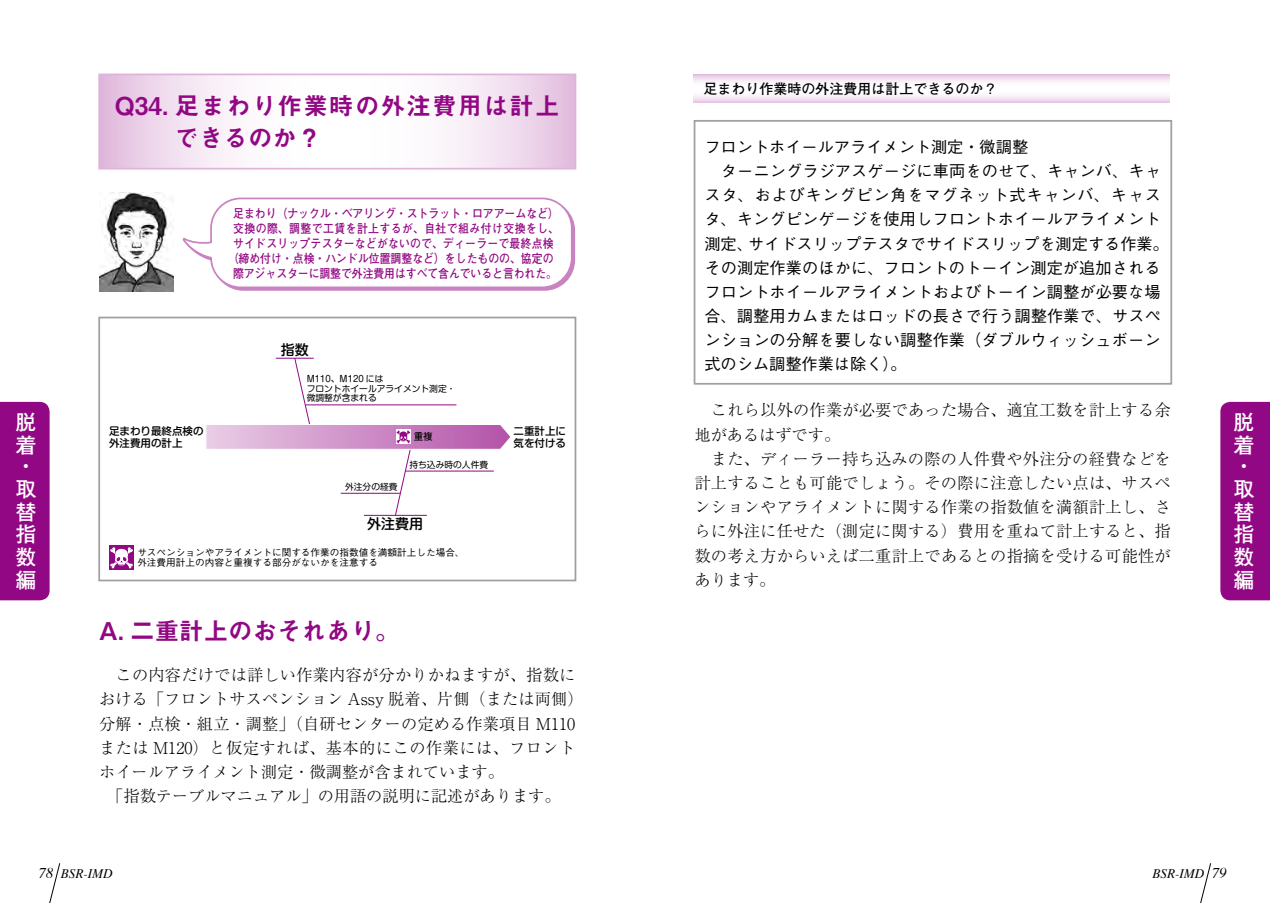
<style>
.page{position:relative;width:1270px;height:903px;background:#fff}
.page>*{position:absolute;margin:0;border:0;box-sizing:border-box;transform-origin:0 0}
.t1{font:24.5px/32.2px "Midashi Go Pro MB31";letter-spacing:.05em;color:#920783}
.t2{font:24.5px "Midashi Go Pro MB31";color:#920783}
.t3{font:700 21px/22.6px "Futo Go B101 Pro";color:#fff}
.t4{font:300 16.1px/24.2px "Ryumin Pro";letter-spacing:.015em;color:#000}
.t5{font:500 16.1px/24.2px "Gothic BBB Pro";letter-spacing:.005em;color:#000}
.t6{font:700 14px "Futo Go B101 Pro";color:#000}
.t7{font:500 14px "Shin M Go Pro";color:#000}
.t8{font:italic 13.12px "Times";color:#000}
.t9{font:700 12.25px/14.9px "Futo Go B101 Pro";letter-spacing:-.005em;color:#920783;text-align:center;scale:.89 1}
.t10{font:500 10.5px/12.2px "Shin M Go Pro";color:#000}
.t11{font:500 9.62px/10.5px "Gothic BBB Pro";color:#000}
.t12{font:700 9.62px "Futo Go B101 Pro";color:#000}
.t13{font:8.75px/9.6px "Shin M Go Pro";color:#000}
.s1{font-size:14.88px}
</style>
<div class="page">
<svg style="left:49px;top:863px;width:11px;height:40px"></svg>
<div style="left:0;top:402px;width:50px;height:198px;background:#920783"></div>
<img style="left:99px;top:193px;width:75px;height:99px">
<svg style="left:182px;top:197px;width:394px;height:94px"></svg>
<svg style="left:1200px;top:863px;width:11px;height:40px"></svg>
<div style="left:1220px;top:402px;width:50px;height:198px;background:#920783"></div>
<div style="left:109px;top:545px;width:25px;height:25px;background:#920783"></div>
<svg style="left:110px;top:547px;width:23px;height:22px"></svg>
<svg style="left:206px;top:357px;width:304px;height:159px"></svg>
<div style="left:98px;top:317px;width:478px;height:264px;border:2px solid #9fa0a0"></div>
<svg style="left:101px;top:77px;width:472px;height:90px"></svg>
<div style="left:98px;top:74px;width:478px;height:96px;border:2px solid #deb4da"></div>
<svg style="left:694px;top:74px;width:476px;height:28px"></svg>
<div style="left:694px;top:120px;width:478px;height:265px;border:2px solid #9fa0a0"></div>
<h1 class="t1" style="left:175px;top:86px;width:387px;text-indent:-60px">Q34. 足まわり作業時の外注費用は計上できるのか？</h1>
<p class="t9" style="left:228px;top:204px;width:374px">足まわり（ナックル・ベアリング・ストラット・ロアアームなど）交換の際、調整で工賃を計上するが、自社で組み付け交換をし、サイドスリップテスターなどがないので、ディーラーで最終点検（締め付け・点検・ハンドル位置調整など）をしたものの、協定の際アジャスターに調整で外注費用はすべて含んでいると言われた。</p>
<h2 class="t3" style="left:16px;top:408px;width:22px">脱着・取替指数編</h2>
<p class="t7" style="left:281px;top:338px;width:29px">指数</p>
<p class="t13" style="left:307px;top:373px;width:150px">M110、M120 には<br>フロントホイールアライメント測定・微調整が含まれる</p>
<p class="t10" style="left:109px;top:423px;width:96px">足まわり最終点検の外注費用の計上</p>
<p class="t10" style="left:514px;top:423px;width:54px">二重計上に気を付ける</p>
<p class="t12" style="left:414px;top:429px;width:21px">重複</p>
<p class="t13" style="left:345px;top:481px;width:54px">外注分の経費</p>
<p class="t13" style="left:409px;top:459px;width:80px">持ち込み時の人件費</p>
<p class="t7" style="left:367px;top:513px;width:57px">外注費用</p>
<p class="t11" style="left:137px;top:546px;width:329px">サスペンションやアライメントに関する作業の指数値を満額計上した場合、外注費用計上の内容と重複する部分がないかを注意する</p>
<h1 class="t2" style="left:99px;top:611px;width:302px">A. 二重計上のおそれあり。</h1>
<p class="t4" style="left:99px;top:662px;width:486px">　この内容だけでは詳しい作業内容が分かりかねますが、指数における「フロントサスペンション Assy 脱着、片側（または両側）分解・点検・組立・調整」（自研センターの定める作業項目 M110または M120）と仮定すれば、基本的にこの作業には、フロントホイールアライメント測定・微調整が含まれています。<br>　「指数テーブルマニュアル」の用語の説明に記述があります。</p>
<p class="t8" style="left:38px;top:862px;width:76px"><span class="s1">78</span> BSR-IMD</p>
<p class="t6" style="left:704px;top:77px;width:295px">足まわり作業時の外注費用は計上できるのか？</p>
<p class="t5" style="left:704px;top:133px;width:466px">フロントホイールアライメント測定・微調整<br>　ターニングラジアスゲージに車両をのせて、キャンバ、キャスタ、およびキングピン角をマグネット式キャンバ、キャスタ、キングピンゲージを使用しフロントホイールアライメント測定、サイドスリップテスタでサイドスリップを測定する作業。その測定作業のほかに、フロントのトーイン測定が追加されるフロントホイールアライメントおよびトーイン調整が必要な場合、調整用カムまたはロッドの長さで行う調整作業で、サスペンションの分解を要しない調整作業（ダブルウィッシュボーン式のシム調整作業は除く）。</p>
<p class="t4" style="left:694px;top:397px;width:478px">　これら以外の作業が必要であった場合、適宜工数を計上する余地があるはずです。<br>　また、ディーラー持ち込みの際の人件費や外注分の経費などを計上することも可能でしょう。その際に注意したい点は、サスペンションやアライメントに関する作業の指数値を満額計上し、さらに外注に任せた（測定に関する）費用を重ねて計上すると、指数の考え方からいえば二重計上であるとの指摘を受ける可能性があります。</p>
<h2 class="t3" style="left:1233px;top:408px;width:22px">脱着・取替指数編</h2>
<p class="t8" style="left:1152px;top:862px;width:76px">BSR-IMD <span class="s1">79</span></p>
</div>
